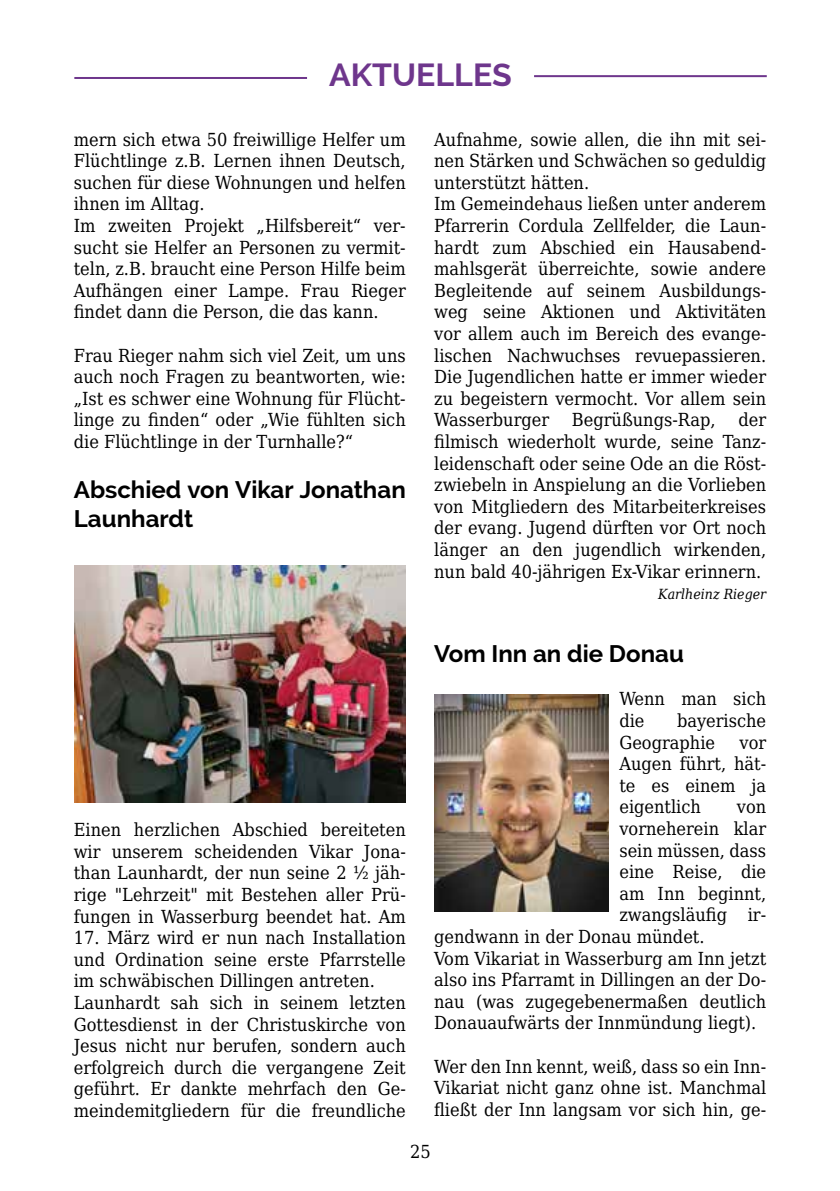
<style>
.page{position:relative;width:840px;height:1191px;background:#fff}
.page>*{position:absolute;margin:0;border:0;box-sizing:border-box;transform-origin:0 0}
.t1{font:700 32px "Raleway";color:#6e368c}
.t2{font:700 24px/28.8px "Raleway";color:#000}
.t3{font:18px/21.6px "DejaVu Serif Condensed";color:#000}
.t4{font:italic 14px "DejaVu Serif Condensed";color:#000}
</style>
<div class="page">
<hr style="left:74px;top:77px;width:233px;height:2px;background:#6e368c">
<hr style="left:533px;top:75px;width:233px;height:2px;background:#6e368c">
<img style="left:74px;top:566px;width:331px;height:236px">
<img style="left:434px;top:694px;width:173px;height:217px">
<h1 class="t1" style="left:329px;top:57px;width:184px">AKTUELLES</h1>
<p class="t3" style="left:74px;top:127px;width:333px">mern sich etwa 50 freiwillige Helfer um Flüchtlinge z.B. Lernen ihnen Deutsch, suchen für diese Wohnungen und helfen ihnen im Alltag.<br>Im zweiten Projekt „Hilfsbereit“ ver&shy;sucht sie Helfer an Personen zu vermit&shy;teln, z.B. braucht eine Person Hilfe beim Aufhängen einer Lampe. Frau Rieger findet dann die Person, die das kann.</p>
<p class="t3" style="left:74px;top:343px;width:333px;text-align:justify">Frau Rieger nahm sich viel Zeit, um uns auch noch Fragen zu beantworten, wie: „Ist es schwer eine Wohnung für Flücht&shy;linge zu finden“ oder „Wie fühlten sich die Flüchtlinge in der Turnhalle?“</p>
<h2 class="t2" style="left:74px;top:476px;width:333px">Abschied von Vikar Jonathan<br>Launhardt</h2>
<p class="t3" style="left:74px;top:817px;width:333px;text-align:justify">Einen herzlichen Abschied bereiteten wir unserem scheidenden Vikar Jona&shy;than Launhardt, der nun seine 2 ½ jäh&shy;rige "Lehrzeit" mit Bestehen aller Prü&shy;fungen in Wasserburg beendet hat. Am</p>
<p class="t3" style="left:74px;top:925px;width:333px">17. März wird er nun nach Installation und Ordination seine erste Pfarrstelle im schwäbischen Dillingen antreten.<br>Launhardt sah sich in seinem letzten Gottesdienst in der Christuskirche von Jesus nicht nur berufen, sondern auch erfolgreich durch die vergangene Zeit geführt. Er dankte mehrfach den Ge&shy;meindemitgliedern für die freundliche</p>
<p class="t3" style="left:434px;top:127px;width:333px">Aufnahme, sowie allen, die ihn mit sei&shy;nen Stärken und Schwächen so geduldig unterstützt hätten.<br>Im Gemeindehaus ließen unter anderem Pfarrerin Cordula Zellfelder, die Laun&shy;hardt zum Abschied ein Hausabend&shy;mahlsgerät überreichte, sowie andere Begleitende auf seinem Ausbildungs&shy;weg seine Aktionen und Aktivitäten vor allem auch im Bereich des evange&shy;lischen Nachwuchses revuepassieren.<br>Die Jugendlichen hatte er immer wieder zu begeistern vermocht. Vor allem sein Wasserburger</p>
<p class="t3" style="left:571px;top:407px;width:145px">Begrüßungs-Rap,</p>
<p class="t3" style="left:434px;top:407px;width:333px;text-align:justify;text-indent:304px">der filmisch wiederholt wurde, seine Tanz&shy;leidenschaft oder seine Ode an die Röst&shy;zwiebeln in Anspielung an die Vorlieben von Mitgliedern des Mitarbeiterkreises der evang. Jugend dürften vor Ort noch länger an den jugendlich wirkenden, nun bald 40-jährigen Ex-Vikar erinnern.</p>
<p class="t4" style="left:658px;top:582px;width:109px">Karlheinz Rieger</p>
<h2 class="t2" style="left:434px;top:639px;width:251px">Vom Inn an die Donau</h2>
<p class="t3" style="left:619px;top:686px;width:148px">Wenn man sich die</p>
<p class="t3" style="left:619px;top:708px;width:148px;text-indent:58px">bayerische<br>Geographie</p>
<p class="t3" style="left:619px;top:729px;width:148px;text-align:justify;text-indent:120px">vor Augen führt, hät&shy;te es einem ja eigentlich</p>
<p class="t3" style="left:736px;top:794px;width:31px">von</p>
<p class="t3" style="left:619px;top:816px;width:148px">vorneherein klar</p>
<p class="t3" style="left:619px;top:837px;width:148px">sein müssen, dass</p>
<p class="t3" style="left:619px;top:859px;width:148px">eine Reise, die</p>
<p class="t3" style="left:619px;top:881px;width:148px">am Inn beginnt,</p>
<p class="t3" style="left:619px;top:902px;width:148px">zwangsläufig ir-</p>
<p class="t3" style="left:434px;top:924px;width:272px">gendwann in der Donau mündet.</p>
<p class="t3" style="left:434px;top:945px;width:333px">Vom Vikariat in Wasserburg am Inn jetzt</p>
<p class="t3" style="left:434px;top:967px;width:333px">also ins Pfarramt in Dillingen an der Do-</p>
<p class="t3" style="left:434px;top:989px;width:333px">nau (was zugegebenermaßen deutlich</p>
<p class="t3" style="left:434px;top:1010px;width:323px">Donauaufwärts der Innmündung liegt).</p>
<p class="t3" style="left:434px;top:1053px;width:333px;text-align:justify">Wer den Inn kennt, weiß, dass so ein Inn-Vikariat nicht ganz ohne ist. Manchmal fließt der Inn langsam vor sich hin, ge-</p>
<p class="t3" style="left:410px;top:1139px;width:22px">25</p>
</div>
